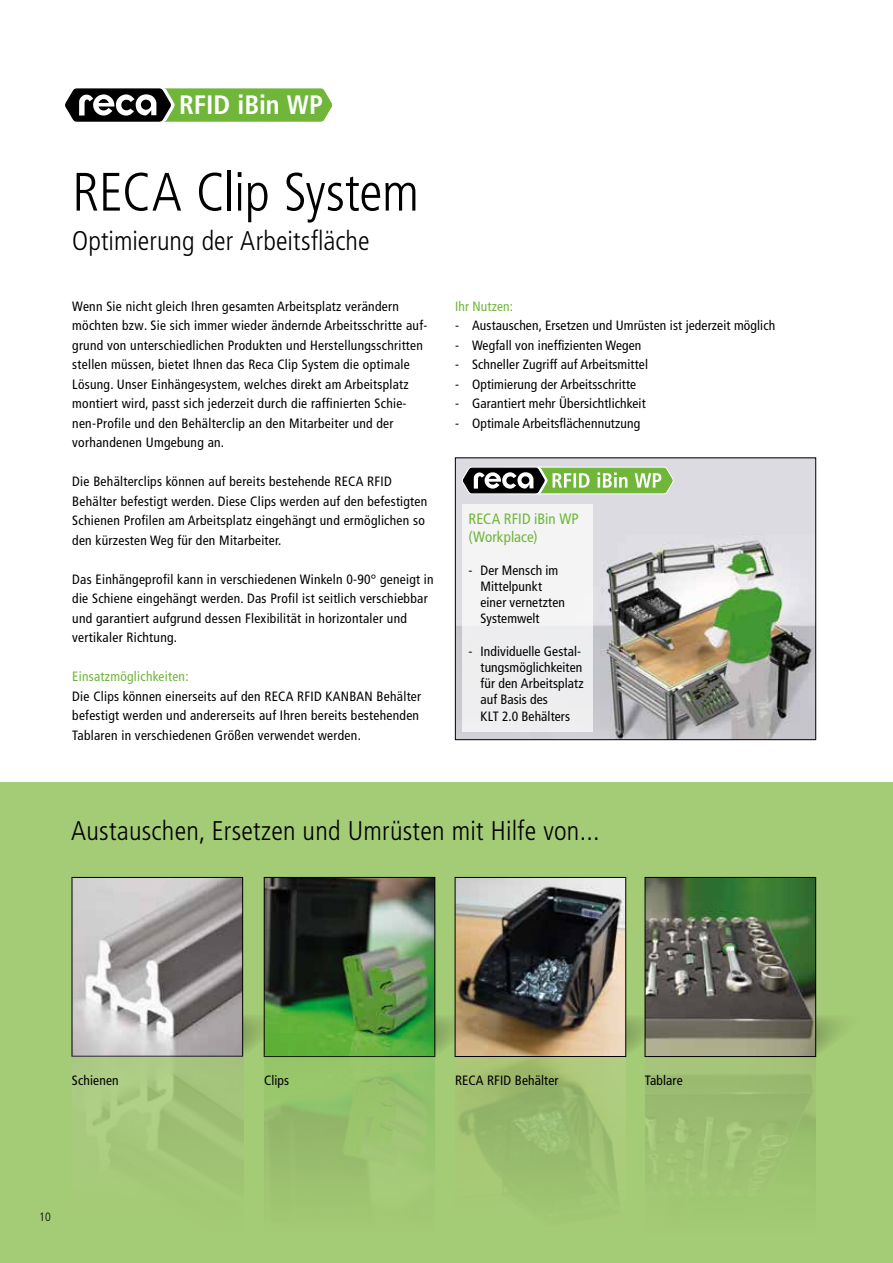
<style>
.page{position:relative;width:893px;height:1263px;background:#fff}
.page>*{position:absolute;margin:0;border:0;box-sizing:border-box;transform-origin:0 0}
.t1{font:300 condensed 54px "Frutiger LT Pro";letter-spacing:-.005em;color:#000}
.t2{font:300 condensed 27px "Frutiger LT Pro";letter-spacing:.01em;color:#000}
.t3{font:700 condensed 26.55px "Frutiger LT Pro";letter-spacing:-.005em;color:#fff}
.t4{font:condensed 15px/18px "Frutiger LT Pro";letter-spacing:.005em;color:#6fb639}
.t5{font:condensed 13.5px/19.5px "Frutiger LT Pro";letter-spacing:.02em;color:#000}
.t6{font:condensed 13.5px "Frutiger LT Pro";letter-spacing:.02em;color:#6fb639}
.t7{font:300 condensed 12px "Frutiger LT Pro";color:#000}
</style>
<div class="page">
<div style="left:0;top:782px;width:893px;height:481px;background:#a4cb75"></div>
<img style="left:458px;top:1057px;width:168px;height:134px">
<img style="left:645px;top:879px;width:171px;height:298px">
<img style="left:72px;top:879px;width:171px;height:281px">
<div style="left:72px;top:877px;width:171px;height:179px;border:1px solid #000"></div>
<img style="left:266px;top:879px;width:167px;height:135px">
<div style="left:264px;top:877px;width:171px;height:180px;border:1px solid #000"></div>
<img style="left:457px;top:879px;width:167px;height:135px">
<div style="left:455px;top:877px;width:171px;height:180px;border:1px solid #000"></div>
<img style="left:71px;top:1014px;width:770px;height:41px">
<div style="left:645px;top:877px;width:171px;height:180px;border:1px solid #000"></div>
<div style="left:264px;top:1055px;width:171px;height:179px;background:linear-gradient(to right,#98bf6c,#9dc772)"></div>
<svg style="left:65px;top:88px;width:268px;height:34px;background:#6a934b"></svg>
<img style="left:457px;top:460px;width:357px;height:278px">
<div style="left:455px;top:458px;width:361px;height:282px;border:1px solid #000"></div>
<div style="left:462px;top:505px;width:130px;height:227px;background:#f4f4f5"></div>
<svg style="left:460px;top:465px;width:216px;height:31px;background:#8da87a"></svg>
<h3 class="t3" style="left:179px;top:89px;width:145px">RFID iBin WP</h3>
<h1 class="t1" style="left:72px;top:161px;width:348px">RECA Clip System</h1>
<h2 class="t2" style="left:72px;top:225px;width:299px">Optimierung der Arbeitsfläche</h2>
<p class="t5" style="left:72px;top:296px;width:357px">Wenn Sie nicht gleich Ihren gesamten Arbeitsplatz verändern möchten bzw. Sie sich immer wieder ändernde Arbeitsschritte auf&shy;grund von unterschiedlichen Produkten und Herstellungsschritten stellen müssen, bietet Ihnen das Reca Clip System die optimale Lösung. Unser Einhängesystem, welches direkt am Arbeitsplatz montiert wird, passt sich jederzeit durch die raffinierten Schie&shy;nen-Profile und den Behälterclip an den Mitarbeiter und der vorhandenen Umgebung an.</p>
<p class="t5" style="left:72px;top:472px;width:357px">Die Behälterclips können auf bereits bestehende RECA RFID Behälter befestigt werden. Diese Clips werden auf den befestigten Schienen Profilen am Arbeitsplatz eingehängt und ermöglichen so den kürzesten Weg für den Mitarbeiter.</p>
<p class="t5" style="left:72px;top:569px;width:363px">Das Einhängeprofil kann in verschiedenen Winkeln 0-90° geneigt in die Schiene eingehängt werden. Das Profil ist seitlich verschiebbar und garantiert aufgrund dessen Flexibilität in horizontaler und vertikaler Richtung.</p>
<p class="t6" style="left:72px;top:668px;width:118px">Einsatzmöglichkeiten:</p>
<p class="t5" style="left:72px;top:686px;width:350px">Die Clips können einerseits auf den RECA RFID KANBAN Behälter befestigt werden und andererseits auf Ihren bereits bestehenden<br>Tablaren in verschiedenen Größen verwendet werden.</p>
<p class="t6" style="left:455px;top:298px;width:60px">Ihr Nutzen:</p>
<p class="t5" style="left:455px;top:316px;width:322px">- Austauschen, Ersetzen und Umrüsten ist jederzeit möglich</p>
<p class="t5" style="left:455px;top:336px;width:188px">- Wegfall von ineffizienten Wegen</p>
<p class="t5" style="left:455px;top:355px;width:195px">- Schneller Zugriff auf Arbeitsmittel</p>
<p class="t5" style="left:455px;top:375px;width:183px">- Optimierung der Arbeitsschritte</p>
<p class="t5" style="left:455px;top:394px;width:192px">- Garantiert mehr Übersichtlichkeit</p>
<p class="t5" style="left:455px;top:414px;width:187px">- Optimale Arbeitsflächennutzung</p>
<p class="t4" style="left:469px;top:510px;width:112px">RECA RFID iBin WP (Workplace)</p>
<p class="t5" style="left:481px;top:562px;width:86px;line-height:16.2px;text-indent:-12px">- Der Mensch im<br>Mittelpunkt einer vernetzten<br>Systemwelt</p>
<p class="t5" style="left:481px;top:643px;width:105px;line-height:16.2px;text-indent:-12px">- Individuelle Gestal&shy;tungsmöglichkeiten für den Arbeitsplatz auf Basis des<br>KLT 2.0 Behälters</p>
<h2 class="t2" style="left:71px;top:815px;width:530px">Austauschen, Ersetzen und Umrüsten mit Hilfe von...</h2>
<p class="t5" style="left:72px;top:1070px;width:48px">Schienen</p>
<p class="t5" style="left:264px;top:1071px;width:27px">Clips</p>
<p class="t5" style="left:455px;top:1071px;width:105px">RECA RFID Behälter</p>
<p class="t5" style="left:645px;top:1071px;width:39px">Tablare</p>
<p class="t7" style="left:39px;top:1210px;width:13px">10</p>
</div>
